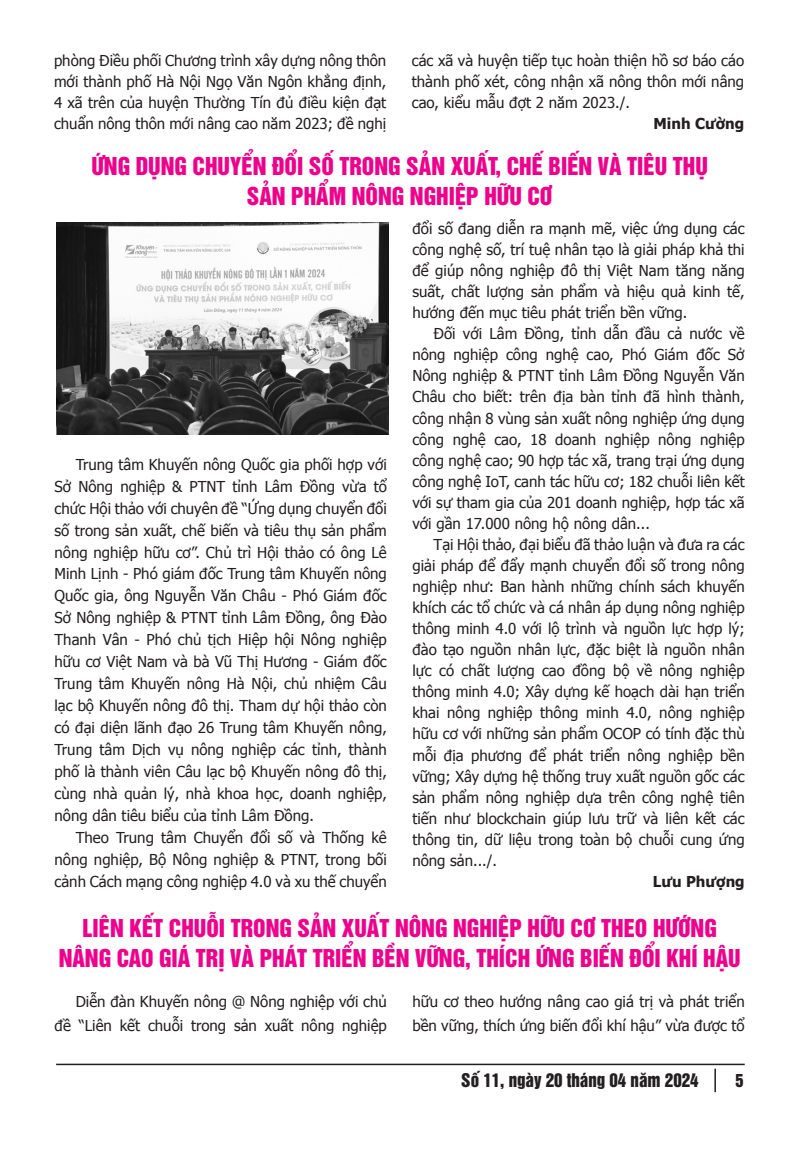
<style>
.page{position:relative;width:808px;height:1149px;background:#fff}
.page>*{position:absolute;margin:0;border:0;box-sizing:border-box;transform-origin:0 0}
.t1{font:22.5px/30px "UTM Helvet Ins";color:#ed028c;text-align:center}
.t2{font:17.25px "UTM Helvet Ins";color:#231f20}
.t3{font:16.5px "UTM Helvet Ins";color:#231f20}
.t4{font:15px/21px "Tahoma";color:#231f20;text-align:justify}
.t5{font:700 15px "Tahoma";color:#231f20}
</style>
<div class="page">
<hr style="left:56px;top:1063px;width:689px;height:1px;background:#231f20">
<hr style="left:714px;top:1068px;width:2px;height:23px;background:#231f20">
<img style="left:56px;top:222px;width:332px;height:212px">
<p class="t4" style="left:54px;top:49px;width:334px">phòng Điều phối Chương trình xây dựng nông thôn mới thành phố Hà Nội Ngọ Văn Ngôn khẳng định, 4 xã trên của huyện Thường Tín đủ điều kiện đạt chuẩn nông thôn mới nâng cao năm 2023; đề nghị</p>
<p class="t4" style="left:412px;top:49px;width:334px">các xã và huyện tiếp tục hoàn thiện hồ sơ báo cáo thành phố xét, công nhận xã nông thôn mới nâng cao, kiểu mẫu đợt 2 năm 2023./.</p>
<p class="t5" style="left:653px;top:113px;width:92px">Minh Cường</p>
<p class="t1" style="left:91px;top:149px;width:618px">ỨNG DỤNG CHUYỂN ĐỔI SỐ TRONG SẢN XUẤT, CHẾ BIẾN VÀ TIÊU THỤ</p>
<p class="t1" style="left:247px;top:179px;width:307px">SẢN PHẨM NÔNG NGHIỆP HỮU CƠ</p>
<p class="t4" style="left:55px;top:452px;width:334px;line-height:21.9px;text-indent:21px">Trung tâm Khuyến nông Quốc gia phối hợp với Sở Nông nghiệp &amp; PTNT tỉnh Lâm Đồng vừa tổ chức Hội thảo với chuyên đề “Ứng dụng chuyển đổi số trong sản xuất, chế biến và tiêu thụ sản phẩm nông nghiệp hữu cơ”. Chủ trì Hội thảo có ông Lê Minh Lịnh - Phó giám đốc Trung tâm Khuyến nông Quốc gia, ông Nguyễn Văn Châu - Phó Giám đốc Sở Nông nghiệp &amp; PTNT tỉnh Lâm Đồng, ông Đào Thanh Vân - Phó chủ tịch Hiệp hội Nông nghiệp hữu cơ Việt Nam và bà Vũ Thị Hương - Giám đốc Trung tâm Khuyến nông Hà Nội, chủ nhiệm Câu lạc bộ Khuyến nông đô thị. Tham dự hội thảo còn có đại diện lãnh đạo 26 Trung tâm Khuyến nông, Trung tâm Dịch vụ nông nghiệp các tỉnh, thành phố là thành viên Câu lạc bộ Khuyến nông đô thị, cùng nhà quản lý, nhà khoa học, doanh nghiệp, nông dân tiêu biểu của tỉnh Lâm Đồng.</p>
<p class="t4" style="left:55px;top:825px;width:334px;line-height:21.9px;text-indent:21px">Theo Trung tâm Chuyển đổi số và Thống kê nông nghiệp, Bộ Nông nghiệp &amp; PTNT, trong bối cảnh Cách mạng công nghiệp 4.0 và xu thế chuyển</p>
<p class="t4" style="left:412px;top:217px;width:334px">đổi số đang diễn ra mạnh mẽ, việc ứng dụng các công nghệ số, trí tuệ nhân tạo là giải pháp khả thi để giúp nông nghiệp đô thị Việt Nam tăng năng suất, chất lượng sản phẩm và hiệu quả kinh tế, hướng đến mục tiêu phát triển bền vững.</p>
<p class="t4" style="left:412px;top:322px;width:334px;text-indent:21px">Đối với Lâm Đồng, tỉnh dẫn đầu cả nước về nông nghiệp công nghệ cao, Phó Giám đốc Sở Nông nghiệp &amp; PTNT tỉnh Lâm Đồng Nguyễn Văn Châu cho biết: trên địa bàn tỉnh đã hình thành, công nhận 8 vùng sản xuất nông nghiệp ứng dụng công nghệ cao, 18 doanh nghiệp nông nghiệp công nghệ cao; 90 hợp tác xã, trang trại ứng dụng công nghệ IoT, canh tác hữu cơ; 182 chuỗi liên kết với sự tham gia của 201 doanh nghiệp, hợp tác xã với gần 17.000 nông hộ nông dân...</p>
<p class="t4" style="left:412px;top:533px;width:334px;text-indent:21px">Tại Hội thảo, đại biểu đã thảo luận và đưa ra các giải pháp để đẩy mạnh chuyển đổi số trong nông nghiệp như: Ban hành những chính sách khuyến khích các tổ chức và cá nhân áp dụng nông nghiệp thông minh 4.0 với lộ trình và nguồn lực hợp lý; đào tạo nguồn nhân lực, đặc biệt là nguồn nhân lực có chất lượng cao đồng bộ về nông nghiệp thông minh 4.0; Xây dựng kế hoạch dài hạn triển khai nông nghiệp thông minh 4.0, nông nghiệp hữu cơ với những sản phẩm OCOP có tính đặc thù mỗi địa phương để phát triển nông nghiệp bền vững; Xây dựng hệ thống truy xuất nguồn gốc các sản phẩm nông nghiệp dựa trên công nghệ tiên tiến như blockchain giúp lưu trữ và liên kết các thông tin, dữ liệu trong toàn bộ chuỗi cung ứng nông sản.../.</p>
<p class="t5" style="left:653px;top:870px;width:93px">Lưu Phượng</p>
<p class="t1" style="left:59px;top:910px;width:683px">LIÊN KẾT CHUỖI TRONG SẢN XUẤT NÔNG NGHIỆP HỮU CƠ THEO HƯỚNG<br>NÂNG CAO GIÁ TRỊ VÀ PHÁT TRIỂN BỀN VỮNG, THÍCH ỨNG BIẾN ĐỔI KHÍ HẬU</p>
<p class="t4" style="left:55px;top:988px;width:334px;line-height:23.5px;text-align:right">Diễn đàn Khuyến nông @ Nông nghiệp với chủ<br>đề “Liên kết chuỗi trong sản xuất nông nghiệp</p>
<p class="t4" style="left:412px;top:988px;width:334px;line-height:23.5px">hữu cơ theo hướng nâng cao giá trị và phát triển bền vững, thích ứng biến đổi khí hậu” vừa được tổ</p>
<p class="t2" style="left:461px;top:1065px;width:239px">Số 11, ngày 20 tháng 04 năm 2024</p>
<p class="t3" style="left:735px;top:1066px;width:10px">5</p>
</div>
